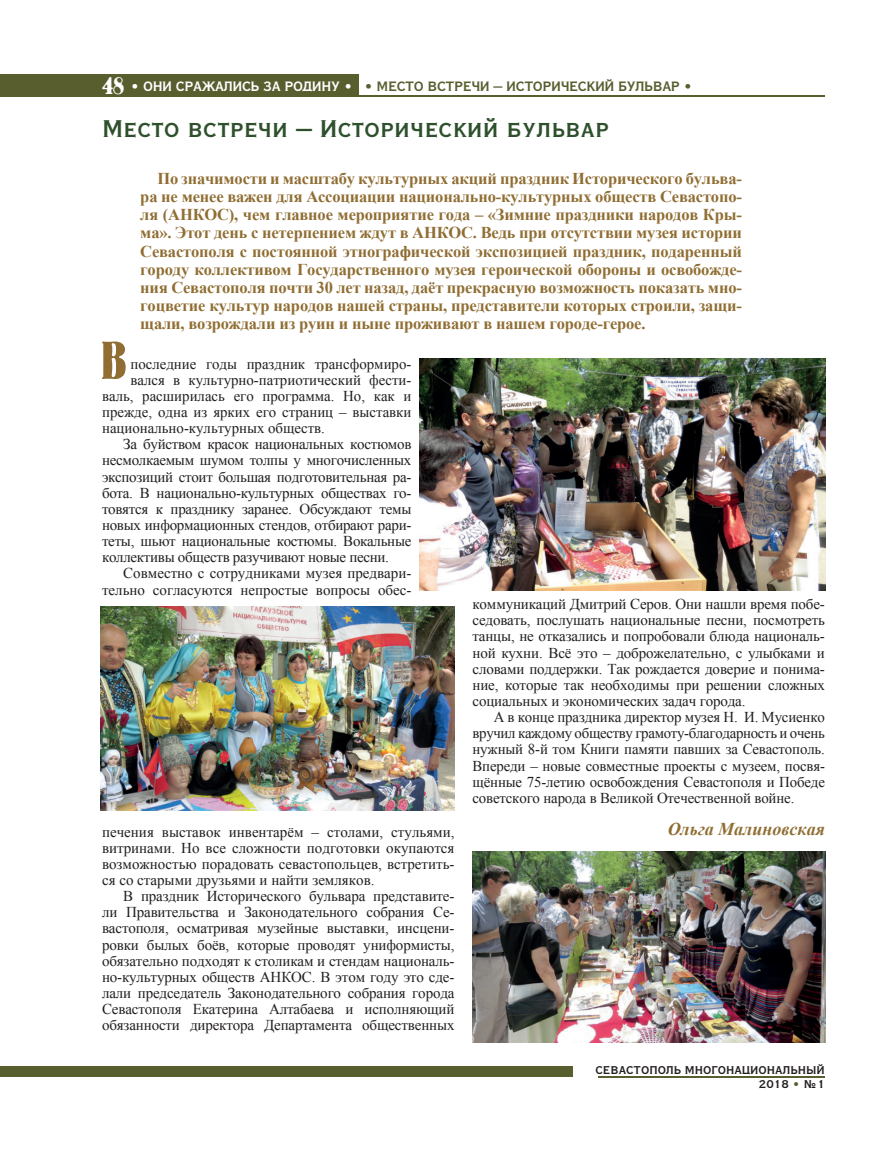
<style>
.page{position:relative;width:893px;height:1149px;background:#fff}
.page>*{position:absolute;margin:0;border:0;box-sizing:border-box;transform-origin:0 0}
.t1{font:52.65px "Bernhard";color:#906e33}
.t2{font:24px "Vacansia C Bold 3";color:#2e502c}
.t3{font:italic 700 18px "Times New Roman";color:#906e33}
.t4{font:700 16.5px/18px "Times New Roman";letter-spacing:-.01em;color:#906e33;text-align:justify}
.t5{font:15px/16px "Times New Roman";letter-spacing:-.01em;color:#231f20;text-align:justify}
.t6{font:13.5px "Vacansia C Bold 33";letter-spacing:-.03em;color:#595e2f}
.t7{font:11.25px/14.2px "Vacansia C Bold 33";color:#231f20;text-align:right}
.s1{font-family:"Bernhard";font-size:24px;color:#fff}
.s2{color:#fff}
.s3{font-family:"Times New Roman PSMT2"}
.s4{color:#595e2f}
</style>
<div class="page">
<hr style="left:598px;top:1075px;width:227px;height:2px;background:#595e2f">
<div style="left:0;top:74px;width:359px;height:23px;background:#595e2f"></div>
<div style="left:0;top:1065px;width:572px;height:11px;background:#595e2f"></div>
<hr style="left:258px;top:95px;width:567px;height:2px;background:#595e2f">
<img style="left:420px;top:359px;width:405px;height:231px">
<img style="left:473px;top:851px;width:352px;height:190px">
<img style="left:100px;top:606px;width:354px;height:204px">
<p class="t6" style="left:102px;top:78px;width:592px"><span class="s1">48</span> <span class="s2">• ОНИ СРАЖАЛИСЬ ЗА РОДИНУ •</span> • МЕСТО ВСТРЕЧИ – ИСТОРИЧЕСКИЙ БУЛЬВАР •</p>
<h2 class="t2" style="left:102px;top:116px;width:508px">Место встречи – Исторический бульвар</h2>
<p class="t4" style="left:140px;top:169px;width:603px;text-indent:17px">По значимости и масштабу культурных акций праздник Исторического бульва&shy;ра не менее важен для Ассоциации национально-культурных обществ Севастопо&shy;ля (АНКОС), чем главное мероприятие года – «Зимние праздники народов Кры&shy;ма». Этот день с нетерпением ждут в АНКОС. Ведь при отсутствии музея истории Севастополя с постоянной этнографической экспозицией праздник, подаренный городу коллективом Государственного музея героической обороны и освобожде&shy;ния Севастополя почти 30 лет назад, даёт прекрасную возможность показать мно&shy;гоцветие культур народов нашей страны, представители которых строили, защи&shy;щали, возрождали из руин и ныне проживают в нашем городе-герое.</p>
<h1 class="t1" style="left:101px;top:334px;width:27px">Â</h1>
<p class="t5" style="left:130px;top:355px;width:283px">последние годы праздник трансформиро<span class="s3">-</span></p>
<p class="t5" style="left:130px;top:371px;width:283px">вался в культурно-патриотический фести<span class="s3">-</span></p>
<p class="t5" style="left:102px;top:387px;width:311px">валь, расширилась его программа. Но, как и</p>
<p class="t5" style="left:102px;top:403px;width:311px">прежде, одна из ярких его страниц – выставки</p>
<p class="t5" style="left:102px;top:420px;width:224px">национально-культурных обществ.</p>
<p class="t5" style="left:123px;top:436px;width:290px">За буйством красок национальных костюмов</p>
<p class="t5" style="left:102px;top:452px;width:311px">несмолкаемым шумом толпы у многочисленных</p>
<p class="t5" style="left:102px;top:468px;width:311px">экспозиций стоит большая подготовительная ра<span class="s3">-</span></p>
<p class="t5" style="left:102px;top:484px;width:311px">бота. В национально-культурных обществах го<span class="s3">-</span></p>
<p class="t5" style="left:102px;top:500px;width:311px">товятся к празднику заранее. Обсуждают темы</p>
<p class="t5" style="left:102px;top:516px;width:311px">новых информационных стендов, отбирают рари<span class="s3">-</span></p>
<p class="t5" style="left:102px;top:532px;width:311px">теты, шьют национальные костюмы. Вокальные</p>
<p class="t5" style="left:102px;top:549px;width:288px">коллективы обществ разучивают новые песни.</p>
<p class="t5" style="left:123px;top:565px;width:290px">Совместно с сотрудниками музея предвари<span class="s3">-</span></p>
<p class="t5" style="left:102px;top:581px;width:311px">тельно согласуются непростые вопросы обес-</p>
<p class="t5" style="left:102px;top:823px;width:354px">печения выставок инвентарём – столами, стульями, витринами. Но все сложности подготовки окупаются возможностью порадовать севастопольцев, встретить&shy;ся со старыми друзьями и найти земляков.</p>
<p class="t5" style="left:102px;top:887px;width:354px;text-indent:21px">В праздник Исторического бульвара представите&shy;ли Правительства и Законодательного собрания Се&shy;вастополя, осматривая музейные выставки, инсцени&shy;ровки былых боёв, которые проводят униформисты, обязательно подходят к столикам и стендам националь&shy;но-культурных обществ АНКОС. В этом году это сде&shy;лали председатель Законодательного собрания города Севастополя Екатерина Алтабаева и исполняющий обязанности директора Департамента общественных</p>
<p class="t5" style="left:472px;top:595px;width:354px">коммуникаций Дмитрий Серов. Они нашли время побе&shy;седовать, послушать национальные песни, посмотреть танцы, не отказались и попробовали блюда националь&shy;ной кухни. Всё это – доброжелательно, с улыбками и словами поддержки. Так рождается доверие и понима&shy;ние, которые так необходимы при решении сложных социальных и экономических задач города.</p>
<p class="t5" style="left:472px;top:708px;width:354px;text-indent:21px">А в конце праздника директор музея Н. И. Мусиенко вручил каждому обществу грамоту-благодарность и очень нужный 8-й том Книги памяти павших за Севастополь.<br>Впереди – новые совместные проекты с музеем, посвя&shy;щённые 75-летию освобождения Севастополя и Победе советского народа в Великой Отечественной войне.</p>
<p class="t3" style="left:668px;top:816px;width:159px">Ольга Малиновская</p>
<p class="t7" style="left:595px;top:1062px;width:231px">СЕВАСТОПОЛЬ МНОГОНАЦИОНАЛЬНЫЙ<br>2018 <span class="s4">•</span> № 1</p>
</div>
